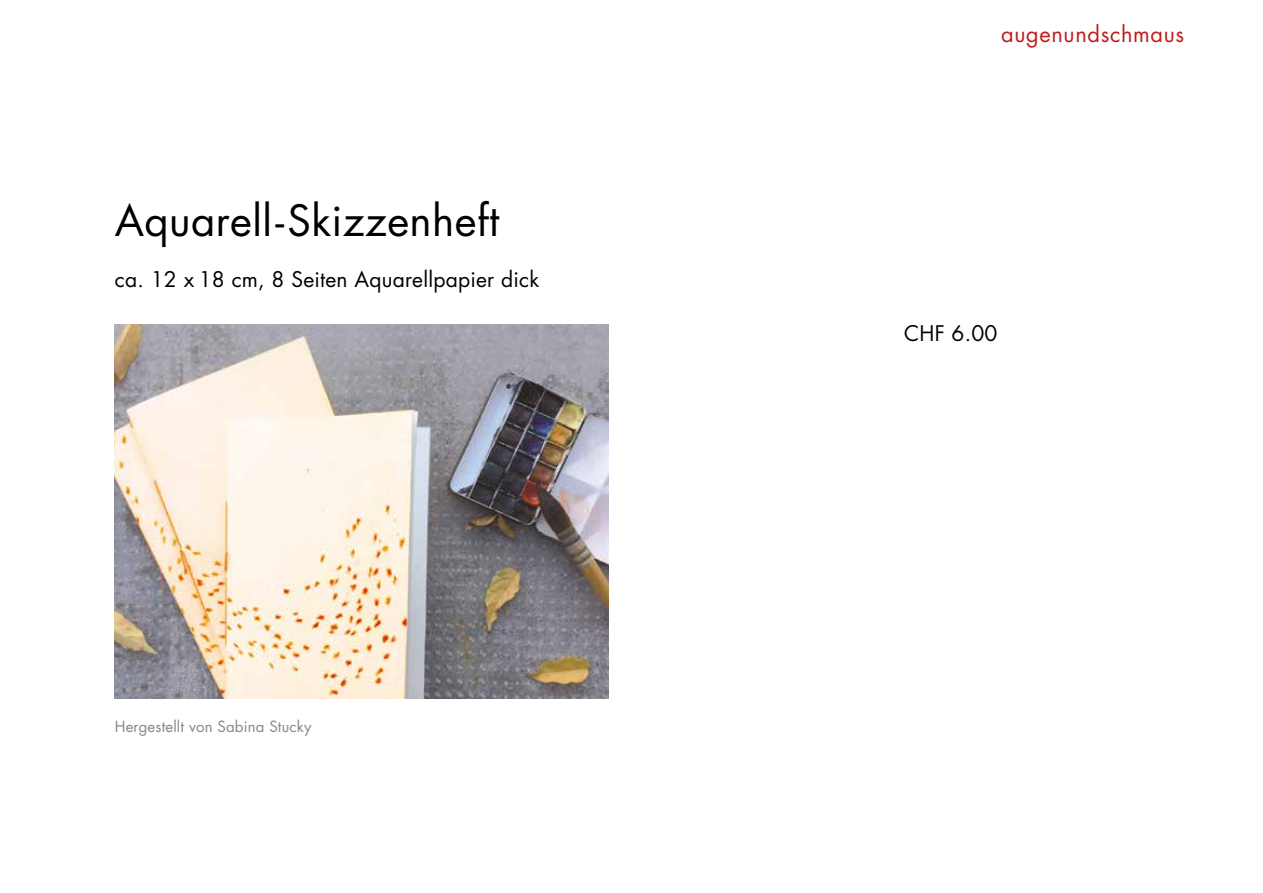
<style>
.page{position:relative;width:1263px;height:893px;background:#fff}
.page>*{position:absolute;margin:0;border:0;box-sizing:border-box;transform-origin:0 0}
.t1{font:42px "Futura Std";letter-spacing:.01em;color:#000}
.t2{font:21.75px "Futura Std";letter-spacing:.03em;color:#c21b1c}
.t3{font:21px "Futura Std";letter-spacing:.01em;color:#000}
.t4{font:15px "Futura Std";letter-spacing:.01em;color:#878787}
</style>
<div class="page">
<img style="left:115px;top:324px;width:493px;height:374px">
<h1 class="t1" style="left:115px;top:194px;width:386px">Aquarell-Skizzenheft</h1>
<p class="t3" style="left:115px;top:266px;width:426px">ca. 12 x 18 cm, 8 Seiten Aquarellpapier dick</p>
<p class="t4" style="left:115px;top:717px;width:198px">Hergestellt von Sabina Stucky</p>
<p class="t2" style="left:1001px;top:21px;width:184px">augenundschmaus</p>
<p class="t3" style="left:904px;top:320px;width:95px">CHF 6.00</p>
</div>
